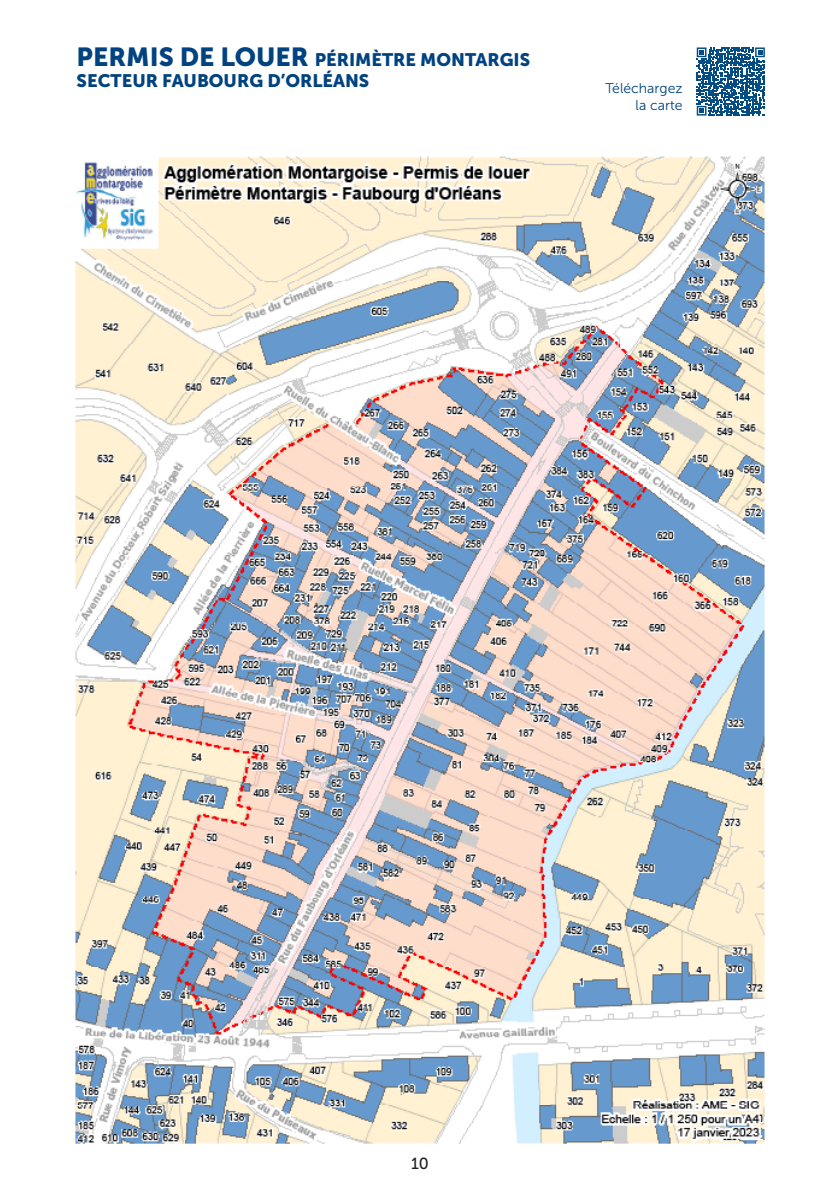
<style>
.page{position:relative;width:840px;height:1191px;background:#fff}
.page>*{position:absolute;margin:0;border:0;box-sizing:border-box;transform-origin:0 0}
.t1{font:18px "Museo Sans 900";color:#014380}
.t2{font:16px "Museo Sans 500";color:#231f20}
.t3{font:14px "Museo Sans 300";color:#014380}
.s1{font-size:26px}
</style>
<div class="page">
<img style="left:75px;top:156px;width:690px;height:988px">
<svg style="left:696px;top:47px;width:68px;height:69px"></svg>
<p class="t1" style="left:77px;top:49px;width:455px"><span class="s1">PERMIS DE LOUER</span> PÉRIMÈTRE MONTARGIS</p>
<p class="t1" style="left:77px;top:71px;width:294px">SECTEUR FAUBOURG D’ORLÉANS</p>
<p class="t3" style="left:605px;top:81px;width:79px">Téléchargez</p>
<p class="t3" style="left:635px;top:98px;width:48px">la carte</p>
<p class="t2" style="left:411px;top:1154px;width:19px">10</p>
</div>
